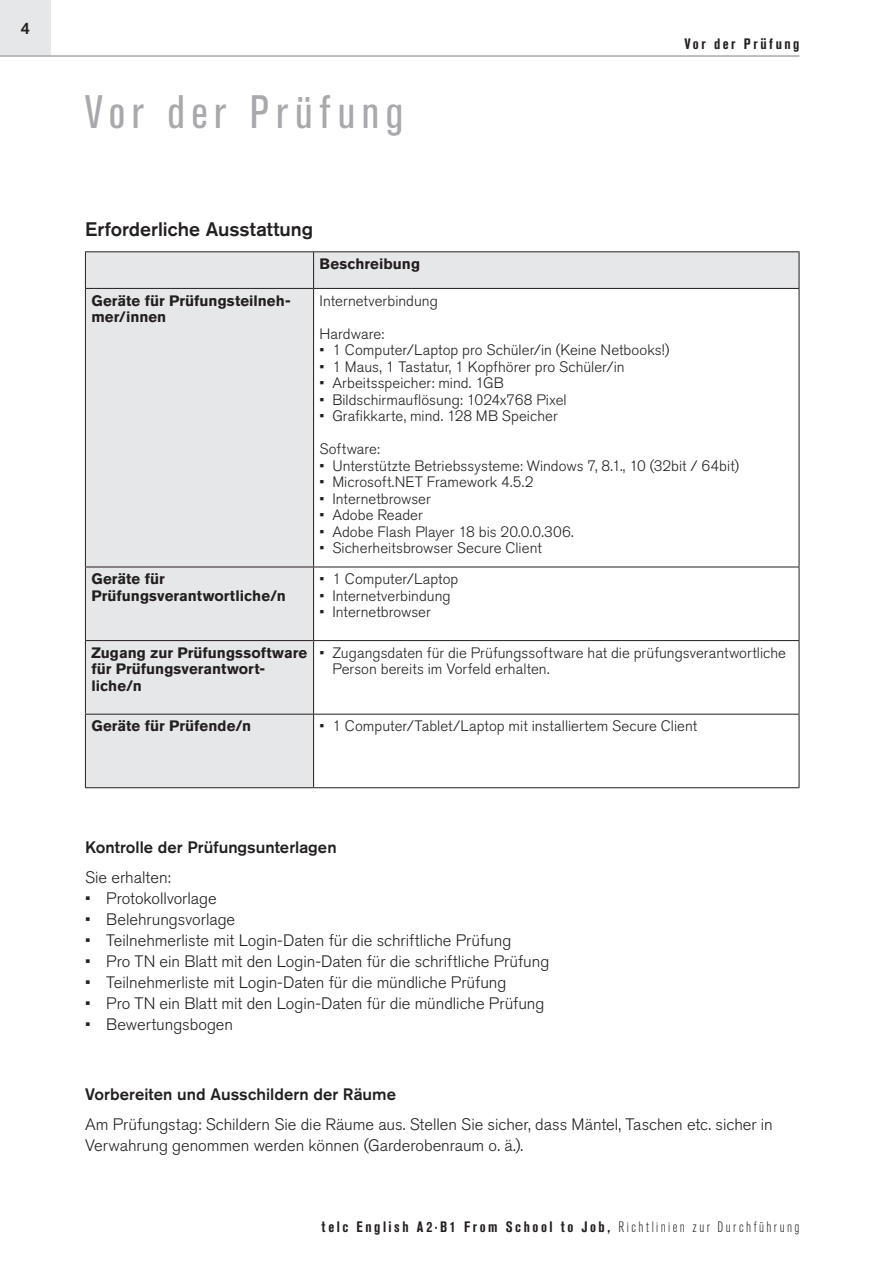
<style>
.page{position:relative;width:893px;height:1263px;background:#fff}
.page>*{position:absolute;margin:0;border:0;box-sizing:border-box;transform-origin:0 0}
.t1{font:condensed 46.5px "Akzidenz Grotesk Pro";letter-spacing:.145em;color:#a8a9ad}
.t2{font:500 19.5px "Akzidenz Grotesk Pro";color:#231f20}
.t3{font:300 16.5px/21px "Akzidenz Grotesk Pro";color:#231f20}
.t4{font:500 16.5px "Akzidenz Grotesk Pro";letter-spacing:.005em;color:#231f20}
.t5{font:300 15px/16.5px "Akzidenz Grotesk Pro";letter-spacing:.005em;color:#231f20}
.t6{font:700 15px/16.5px "Akzidenz Grotesk Pro";letter-spacing:.005em;color:#231f20}
.t7{font:700 condensed 15px "Akzidenz Grotesk Pro";letter-spacing:.165em;color:#231f20}
.s1{font-weight:300}
</style>
<div class="page">
<div style="left:0;top:0;width:51px;height:55px;background:#e6e7e9"></div>
<hr style="left:0;top:55px;width:799px;height:2px;background:#a8a9ad">
<div style="left:86px;top:252px;width:227px;height:535px;background:#e6e7e9"></div>
<div style="left:314px;top:252px;width:485px;height:36px;background:#e6e7e9"></div>
<hr style="left:85px;top:251px;width:229px;height:1px;background:#231f20">
<hr style="left:85px;top:252px;width:1px;height:36px;background:#231f20">
<hr style="left:314px;top:251px;width:485px;height:1px;background:#231f20">
<hr style="left:313px;top:252px;width:1px;height:36px;background:#231f20">
<hr style="left:799px;top:252px;width:1px;height:36px;background:#231f20">
<hr style="left:85px;top:288px;width:229px;height:1px;background:#231f20">
<hr style="left:85px;top:289px;width:1px;height:278px;background:#231f20">
<hr style="left:314px;top:288px;width:485px;height:1px;background:#231f20">
<hr style="left:313px;top:289px;width:1px;height:278px;background:#231f20">
<hr style="left:799px;top:289px;width:1px;height:278px;background:#231f20">
<hr style="left:85px;top:567px;width:229px;height:1px;background:#231f20">
<hr style="left:85px;top:567px;width:1px;height:73px;background:#231f20">
<hr style="left:314px;top:567px;width:485px;height:1px;background:#231f20">
<hr style="left:313px;top:567px;width:1px;height:73px;background:#231f20">
<hr style="left:799px;top:567px;width:1px;height:73px;background:#231f20">
<hr style="left:85px;top:640px;width:229px;height:1px;background:#231f20">
<hr style="left:85px;top:641px;width:1px;height:73px;background:#231f20">
<hr style="left:314px;top:640px;width:485px;height:1px;background:#231f20">
<hr style="left:313px;top:641px;width:1px;height:73px;background:#231f20">
<hr style="left:799px;top:641px;width:1px;height:73px;background:#231f20">
<hr style="left:85px;top:714px;width:229px;height:1px;background:#231f20">
<hr style="left:85px;top:714px;width:1px;height:73px;background:#231f20">
<hr style="left:314px;top:714px;width:485px;height:1px;background:#231f20">
<hr style="left:313px;top:714px;width:1px;height:73px;background:#231f20">
<hr style="left:799px;top:714px;width:1px;height:73px;background:#231f20">
<hr style="left:85px;top:787px;width:229px;height:1px;background:#231f20">
<hr style="left:314px;top:787px;width:485px;height:1px;background:#231f20">
<p class="t4" style="left:21px;top:18px;width:11px">4</p>
<h1 class="t1" style="left:85px;top:82px;width:320px">Vor der Prüfung</h1>
<h2 class="t2" style="left:85px;top:217px;width:230px">Erforderliche Ausstattung</h2>
<p class="t6" style="left:320px;top:255px;width:102px">Beschreibung</p>
<p class="t7" style="left:684px;top:34px;width:117px">Vor der Prüfung</p>
<p class="t6" style="left:91px;top:292px;width:201px">Geräte für Prüfungsteilneh&shy;mer/innen</p>
<p class="t5" style="left:320px;top:292px;width:120px">Internetverbindung</p>
<p class="t5" style="left:320px;top:325px;width:66px">Hardware:</p>
<p class="t5" style="left:320px;top:342px;width:351px">• 1 Computer/Laptop pro Schüler/in (Keine Netbooks!)</p>
<p class="t5" style="left:320px;top:358px;width:306px">• 1 Maus, 1 Tastatur, 1 Kopfhörer pro Schüler/in</p>
<p class="t5" style="left:320px;top:375px;width:186px">• Arbeitsspeicher: mind. 1GB</p>
<p class="t5" style="left:320px;top:391px;width:249px">• Bildschirmauflösung: 1024x768 Pixel</p>
<p class="t5" style="left:320px;top:408px;width:240px">• Grafikkarte, mind. 128 MB Speicher</p>
<p class="t5" style="left:320px;top:441px;width:62px">Software:</p>
<p class="t5" style="left:320px;top:457px;width:421px">• Unterstützte Betriebssysteme: Windows 7, 8.1., 10 (32bit / 64bit)</p>
<p class="t5" style="left:320px;top:474px;width:215px">• Microsoft.NET Framework 4.5.2</p>
<p class="t5" style="left:320px;top:490px;width:113px">• Internetbrowser</p>
<p class="t5" style="left:320px;top:507px;width:105px">• Adobe Reader</p>
<p class="t5" style="left:320px;top:523px;width:256px">• Adobe Flash Player 18 bis 20.0.0.306.</p>
<p class="t5" style="left:320px;top:540px;width:224px">• Sicherheitsbrowser Secure Client</p>
<p class="t6" style="left:91px;top:571px;width:196px">Geräte für<br>Prüfungsverantwortliche/n</p>
<p class="t5" style="left:320px;top:571px;width:140px">• 1 Computer/Laptop</p>
<p class="t5" style="left:320px;top:587px;width:133px">• Internetverbindung</p>
<p class="t5" style="left:320px;top:604px;width:113px">• Internetbrowser</p>
<p class="t6" style="left:91px;top:644px;width:217px">Zugang zur Prüfungssoftware für Prüfungsverantwort&shy;liche/n</p>
<p class="t5" style="left:332px;top:644px;width:455px;text-indent:-13px">• Zugangsdaten für die Prüfungssoftware hat die prüfungsverantwortliche<br>Person bereits im Vorfeld erhalten.</p>
<p class="t6" style="left:91px;top:718px;width:161px">Geräte für Prüfende/n</p>
<p class="t5" style="left:320px;top:718px;width:379px">• 1 Computer/Tablet/Laptop mit installiertem Secure Client</p>
<p class="t4" style="left:85px;top:836px;width:253px">Kontrolle der Prüfungsunterlagen</p>
<p class="t3" style="left:85px;top:866px;width:87px">Sie erhalten:</p>
<p class="t3" style="left:85px;top:887px;width:133px">• Protokollvorlage</p>
<p class="t3" style="left:85px;top:908px;width:152px">• Belehrungsvorlage</p>
<p class="t3" style="left:85px;top:929px;width:428px">• Teilnehmerliste mit Login-Daten für die schriftliche Prüfung</p>
<p class="t3" style="left:85px;top:950px;width:466px">• Pro TN ein Blatt mit den Login-Daten für die schriftliche Prüfung</p>
<p class="t3" style="left:85px;top:971px;width:423px">• Teilnehmerliste mit Login-Daten für die mündliche Prüfung</p>
<p class="t3" style="left:85px;top:992px;width:461px">• Pro TN ein Blatt mit den Login-Daten für die mündliche Prüfung</p>
<p class="t3" style="left:85px;top:1013px;width:150px">• Bewertungsbogen</p>
<p class="t4" style="left:85px;top:1084px;width:312px">Vorbereiten und Ausschildern der Räume</p>
<p class="t3" style="left:85px;top:1114px;width:689px">Am Prüfungstag: Schildern Sie die Räume aus. Stellen Sie sicher, dass Mäntel, Taschen etc. sicher in<br>Verwahrung genommen werden können (Garderobenraum o. ä.).</p>
<p class="t7" style="left:322px;top:1217px;width:479px">telc English A2·B1 From School to Job, <span class="s1">Richtlinien zur Durchführung</span></p>
</div>
